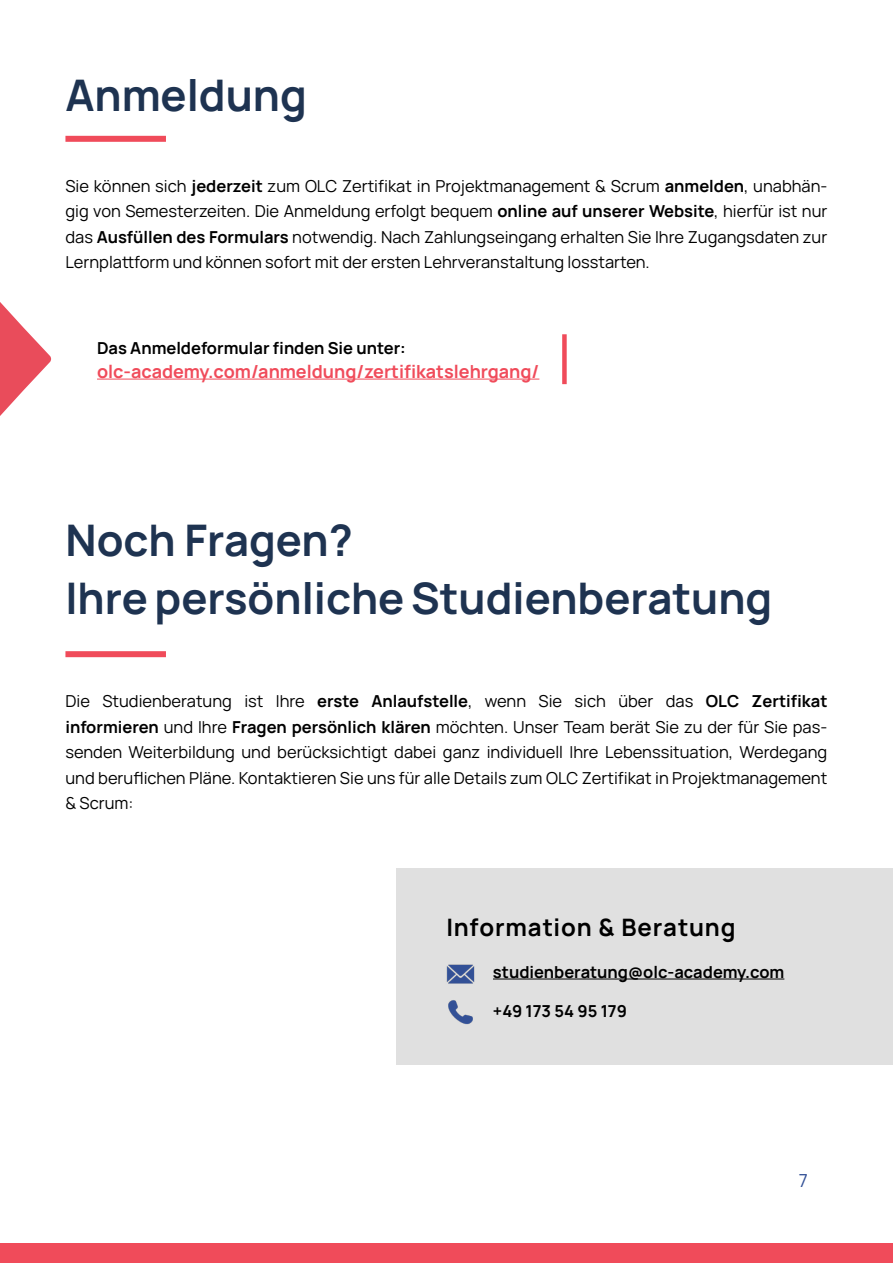
<style>
.page{position:relative;width:893px;height:1263px;background:#fff}
.page>*{position:absolute;margin:0;border:0;box-sizing:border-box;transform-origin:0 0}
.t1{font:700 43.5px/58.5px "Manrope";color:#1e3351}
.t2{font:700 24px "Manrope";letter-spacing:.035em;color:#000}
.t3{font:700 18px "Manrope";color:#f04b5a}
.t4{font:18px "Manrope";color:#325096}
.t5{font:16.5px/25.5px "Manrope";color:#000;text-align:justify}
.t6{font:700 16.5px "Manrope";color:#000}
.s1{font-weight:700}
</style>
<div class="page">
<div style="left:65px;top:136px;width:101px;height:6px;background:#f04b5a"></div>
<div style="left:0;top:1243px;width:893px;height:20px;background:#f04b5a"></div>
<hr style="left:97px;top:379px;width:442px;height:1px;background:#f04b5a">
<div style="left:562px;top:334px;width:5px;height:50px;background:#f04b5a"></div>
<svg style="left:0;top:302px;width:52px;height:114px"></svg>
<div style="left:65px;top:651px;width:101px;height:6px;background:#f04b5a"></div>
<div style="left:397px;top:868px;width:496px;height:196px;background:#e0e0e0"></div>
<hr style="left:493px;top:979px;width:291px;height:1px;background:#000">
<img style="left:446px;top:964px;width:29px;height:20px">
<img style="left:448px;top:1000px;width:25px;height:25px">
<h1 class="t1" style="left:65px;top:65px;width:243px">Anmeldung</h1>
<p class="t5" style="left:65px;top:172px;width:763px">Sie können sich <span class="s1">jederzeit</span> zum OLC Zertifikat in Projektmanagement &amp; Scrum <span class="s1">anmelden</span>, unabhän&shy;gig von Semesterzeiten. Die Anmeldung erfolgt bequem <span class="s1">online auf unserer Website</span>, hierfür ist nur das <span class="s1">Ausfüllen des Formulars</span> notwendig. Nach Zahlungseingang erhalten Sie Ihre Zugangsdaten zur Lernplattform und können sofort mit der ersten Lehrveranstaltung losstarten.</p>
<p class="t6" style="left:97px;top:337px;width:310px">Das Anmeldeformular finden Sie unter:</p>
<p class="t3" style="left:97px;top:359px;width:444px">olc-academy.com/anmeldung/zertifikatslehrgang/</p>
<h1 class="t1" style="left:65px;top:509px;width:708px">Noch Fragen?<br>Ihre persönliche Studienberatung</h1>
<p class="t5" style="left:65px;top:688px;width:763px">Die Studienberatung ist Ihre <span class="s1">erste Anlaufstelle</span>, wenn Sie sich über das <span class="s1">OLC Zertifikat informieren</span> und Ihre <span class="s1">Fragen persönlich klären</span> möchten. Unser Team berät Sie zu der für Sie pas&shy;senden Weiterbildung und berücksichtigt dabei ganz individuell Ihre Lebenssituation, Werdegang und beruflichen Pläne. Kontaktieren Sie uns für alle Details zum OLC Zertifikat in Projektmanagement &amp; Scrum:</p>
<h2 class="t2" style="left:446px;top:910px;width:291px">Information &amp; Beratung</h2>
<p class="t6" style="left:493px;top:960px;width:293px">studienberatung@olc-academy.com</p>
<p class="t6" style="left:493px;top:999px;width:135px">+49 173 54 95 179</p>
<p class="t4" style="left:799px;top:1167px;width:11px">7</p>
</div>
